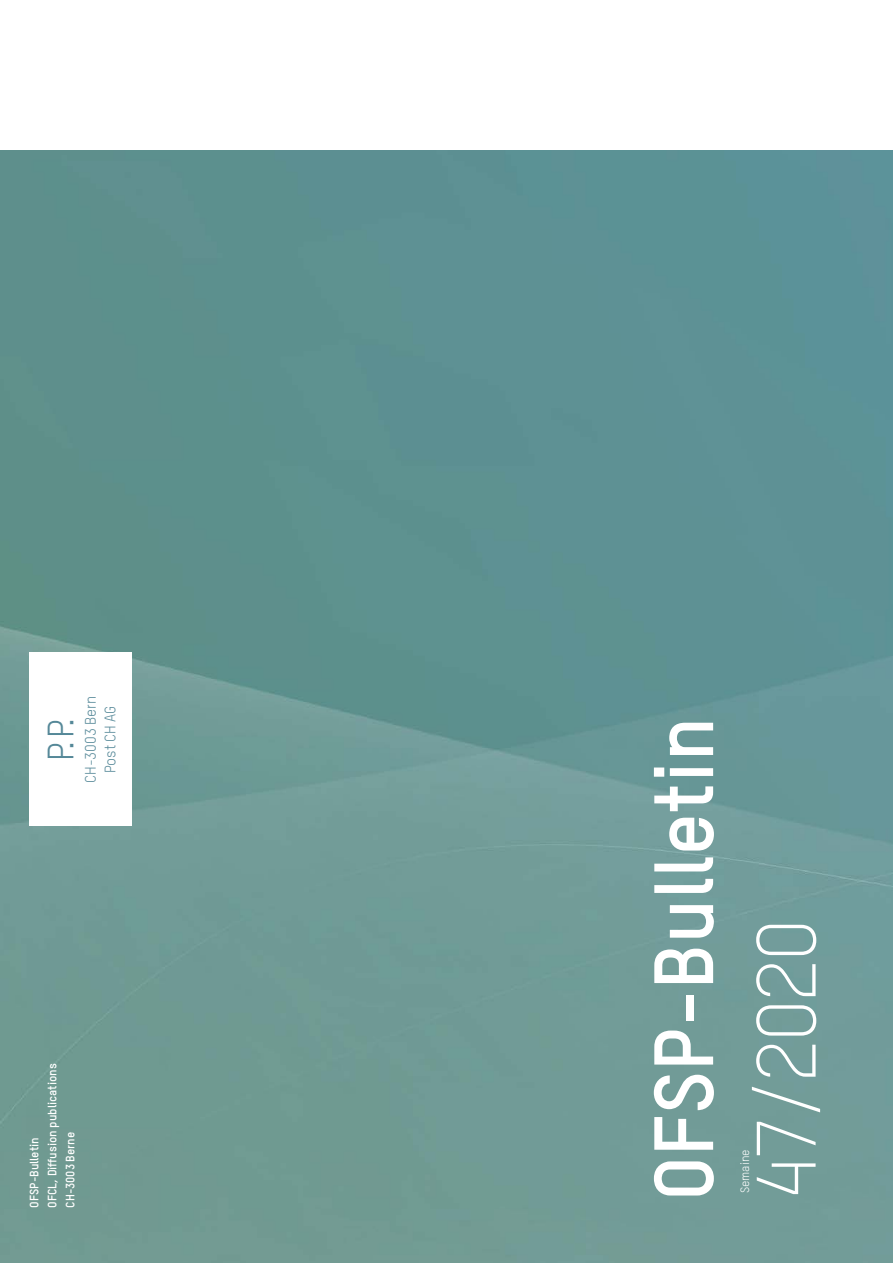
<style>
.page{position:relative;width:893px;height:1263px;background:#fff}
.page>*{position:absolute;margin:0;border:0;box-sizing:border-box;transform-origin:0 0}
.t1{font:700 82.5px "TSTAR";color:#fff}
.t2{font:300 82.5px "TSTAR";letter-spacing:-.03em;color:#fff}
.t3{font:36px "TSTAR";color:#558898}
.t4{font:15px/19.5px "TSTAR";color:#558898;text-align:center}
.t5{font:700 12px/18px "TSTAR";color:#fff}
.t6{font:12px "TSTAR";color:#fff}
</style>
<div class="page">
<img style="left:0;top:151px;width:893px;height:1112px">
<div style="left:29px;top:653px;width:103px;height:173px;background:#fff"></div>
<h2 class="t3" style="left:39px;top:761px;width:44px;rotate:-90deg">P. P.</h2>
<p class="t4" style="left:81px;top:783px;width:88px;rotate:-90deg">CH-3003 Bern<br>Post CH AG</p>
<p class="t5" style="left:25px;top:1208px;width:146px;rotate:-90deg">OFSP-Bulletin<br>OFCL, Diffusion publications<br>CH-3003 Berne</p>
<h1 class="t1" style="left:632px;top:1201px;width:486px;rotate:-90deg">OFSP-Bulletin</h1>
<h1 class="t2" style="left:737px;top:1200px;width:283px;rotate:-90deg">47/2020</h1>
<p class="t6" style="left:738px;top:1193px;width:45px;rotate:-90deg">Semaine</p>
</div>
